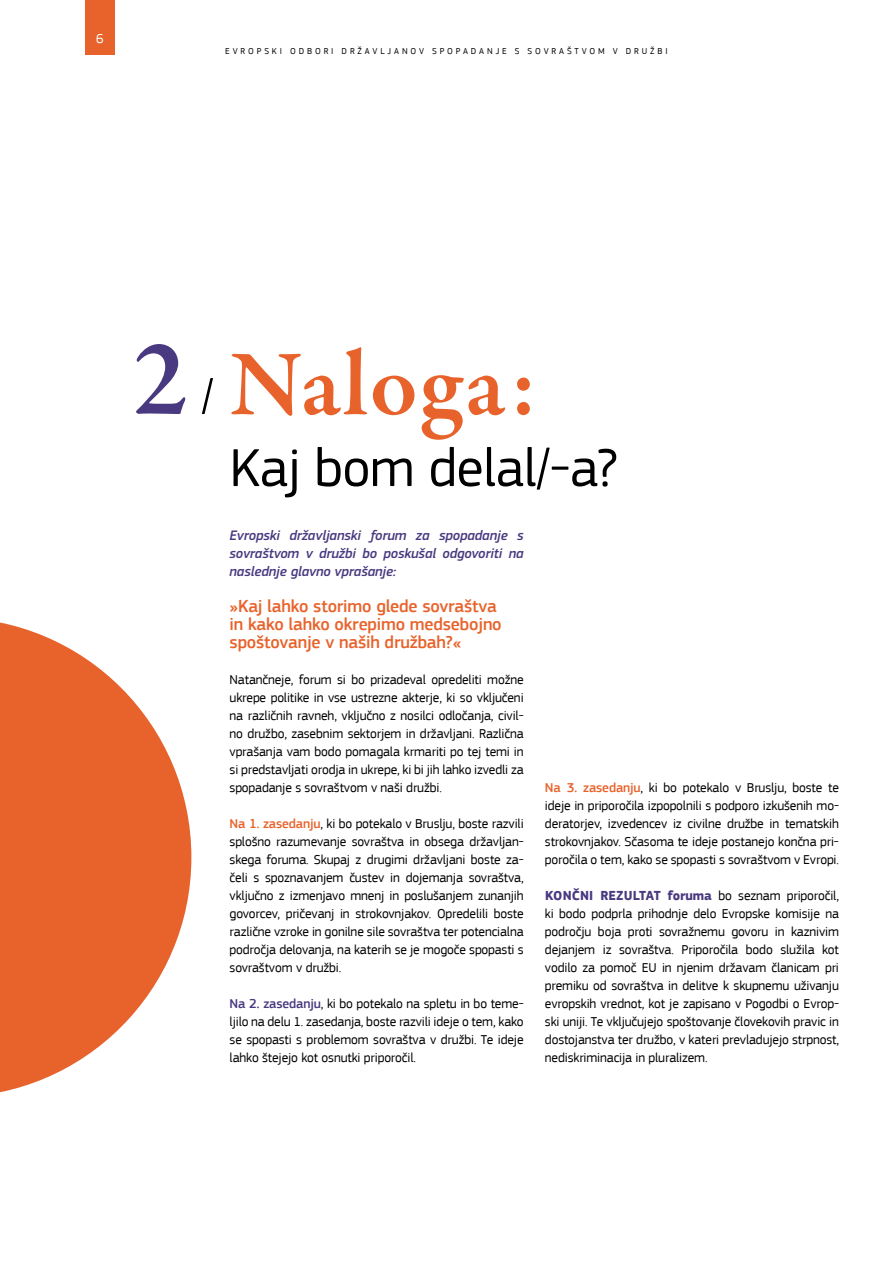
<style>
.page{position:relative;width:893px;height:1263px;background:#fff}
.page>*{position:absolute;margin:0;border:0;box-sizing:border-box;transform-origin:0 0}
.t1{font:600 94.5px "Garamond Premr Pro";letter-spacing:.02em;color:#e8632c}
.t2{font:55.5px "EC Square Sans Pro";letter-spacing:-.01em;color:#000}
.t3{font:500 18px/18px "EC Square Sans Pro";letter-spacing:-.01em;color:#e8632c}
.t4{font:italic 500 14.25px/18px "EC Square Sans Pro";letter-spacing:-.01em;color:#493980;text-align:justify}
.t5{font:13.5px/18px "EC Square Sans Pro";letter-spacing:-.01em;color:#000;text-align:justify}
.t6{font:13.5px "EC Square Sans Pro";color:#fff}
.t7{font:9px "EC Square Sans Pro";letter-spacing:.32em;color:#000}
.s1{font-weight:500;color:#e8632c}
.s2{font-weight:500;color:#493980}
.s3{font-weight:700;color:#493980}
</style>
<div class="page">
<div style="left:85px;top:0;width:30px;height:54px;background:#e8632c"></div>
<svg style="left:202px;top:378px;width:11px;height:36px"></svg>
<svg style="left:136px;top:344px;width:50px;height:70px"></svg>
<svg style="left:0;top:622px;width:191px;height:471px;fill:#e8632c"></svg>
<p class="t6" style="left:96px;top:30px;width:9px">6</p>
<p class="t7" style="left:225px;top:46px;width:444px">EVROPSKI ODBORI DRŽAVLJANOV SPOPADANJE S SOVRAŠTVOM V DRUŽBI</p>
<h1 class="t1" style="left:230px;top:327px;width:309px">Naloga:</h1>
<h2 class="t2" style="left:230px;top:435px;width:389px">Kaj bom delal/-a?</h2>
<p class="t4" style="left:230px;top:527px;width:296px">Evropski državljanski forum za spopadanje s sovraštvom v družbi bo poskušal odgovoriti na naslednje glavno vprašanje:</p>
<h3 class="t3" style="left:230px;top:597px;width:274px">»Kaj lahko storimo glede sovraštva in kako lahko okrepimo medsebojno spoštovanje v naših družbah?«</h3>
<p class="t5" style="left:230px;top:671px;width:296px">Natančneje, forum si bo prizadeval opredeliti možne ukrepe politike in vse ustrezne akterje, ki so vključeni na različnih ravneh, vključno z nosilci odločanja, civil&shy;no družbo, zasebnim sektorjem in državljani. Različna vprašanja vam bodo pomagala krmariti po tej temi in si predstavljati orodja in ukrepe, ki bi jih lahko izvedli za spopadanje s sovraštvom v naši družbi.</p>
<p class="t5" style="left:230px;top:815px;width:296px"><span class="s1">Na 1. zasedanju</span>, ki bo potekalo v Bruslju, boste razvili splošno razumevanje sovraštva in obsega državljan&shy;skega foruma. Skupaj z drugimi državljani boste za&shy;čeli s spoznavanjem čustev in dojemanja sovraštva, vključno z izmenjavo mnenj in poslušanjem zunanjih govorcev, pričevanj in strokovnjakov. Opredelili boste različne vzroke in gonilne sile sovraštva ter potencialna področja delovanja, na katerih se je mogoče spopasti s sovraštvom v družbi.</p>
<p class="t5" style="left:230px;top:995px;width:296px"><span class="s2">Na 2. zasedanju</span>, ki bo potekalo na spletu in bo teme&shy;ljilo na delu 1. zasedanja, boste razvili ideje o tem, kako se spopasti s problemom sovraštva v družbi. Te ideje lahko štejejo kot osnutki priporočil.</p>
<p class="t5" style="left:545px;top:779px;width:296px"><span class="s1">Na 3. zasedanju</span>, ki bo potekalo v Bruslju, boste te ideje in priporočila izpopolnili s podporo izkušenih mo&shy;deratorjev, izvedencev iz civilne družbe in tematskih strokovnjakov. Sčasoma te ideje postanejo končna pri&shy;poročila o tem, kako se spopasti s sovraštvom v Evropi.</p>
<p class="t5" style="left:545px;top:887px;width:296px"><span class="s3">KONČNI REZULTAT foruma</span> bo seznam priporočil, ki bodo podprla prihodnje delo Evropske komisije na področju boja proti sovražnemu govoru in kaznivim dejanjem iz sovraštva. Priporočila bodo služila kot vodilo za pomoč EU in njenim državam članicam pri premiku od sovraštva in delitve k skupnemu uživanju evropskih vrednot, kot je zapisano v Pogodbi o Evrop&shy;ski uniji. Te vključujejo spoštovanje človekovih pravic in dostojanstva ter družbo, v kateri prevladujejo strpnost, nediskriminacija in pluralizem.</p>
</div>
